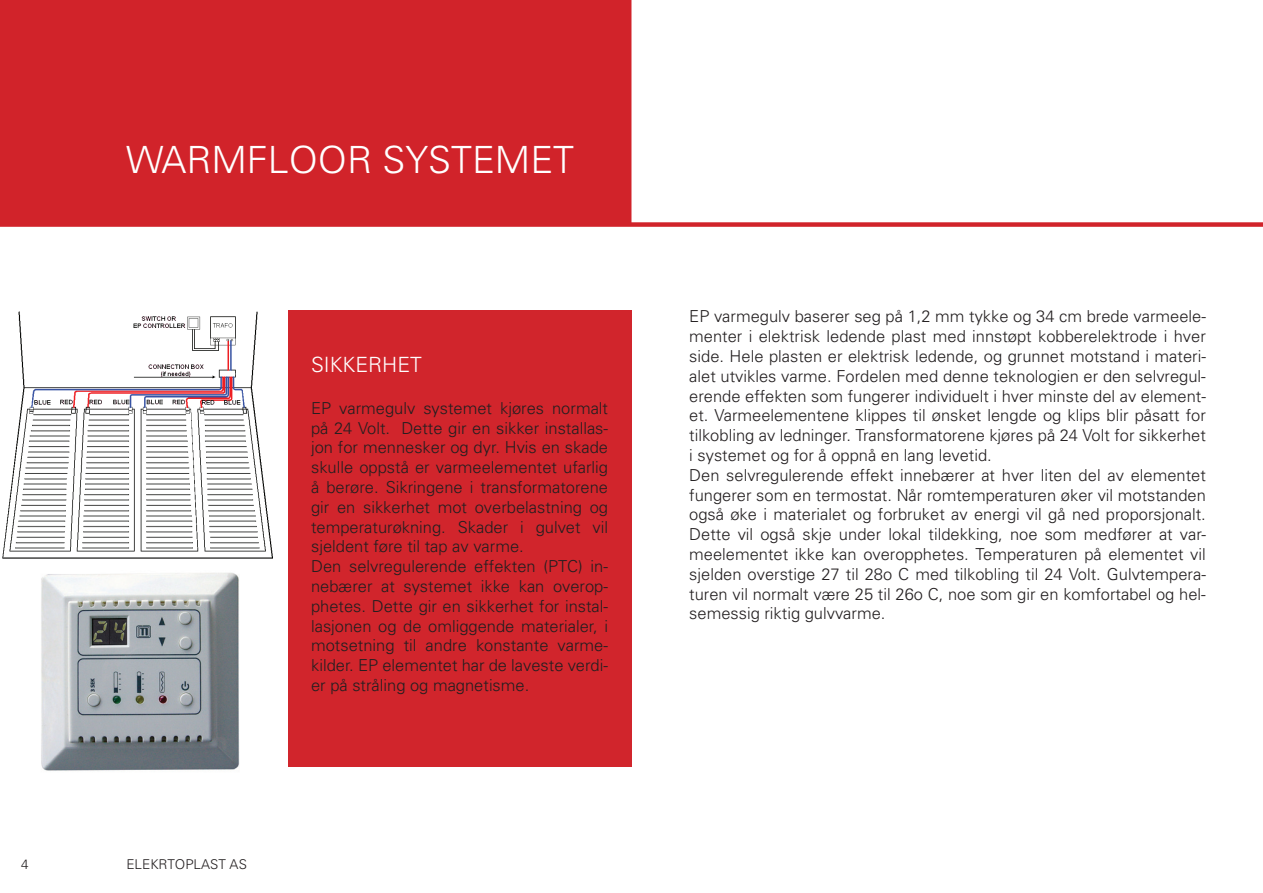
<style>
.page{position:relative;width:1263px;height:893px;background:#fff}
.page>*{position:absolute;margin:0;border:0;box-sizing:border-box;transform-origin:0 0}
.t1{font:300 37.5px "Univers";color:#fff}
.t2{font:300 21px "Univers";color:#fff}
.t3{font:300 16.5px/19.8px "Univers";color:#231f20}
.t4{font:300 13.5px "Univers";color:#231f20}
</style>
<div class="page">
<div style="left:0;top:222px;width:1263px;height:5px;background:#d1232a"></div>
<div style="left:0;top:0;width:631px;height:222px;background:#d1232a"></div>
<img style="left:2px;top:311px;width:271px;height:247px">
<div style="left:288px;top:310px;width:343px;height:457px;background:#d1232a"></div>
<img style="left:41px;top:572px;width:199px;height:199px">
<h1 class="t1" style="left:126px;top:137px;width:450px">WARMFLOOR SYSTEMET</h1>
<p class="t2" style="left:311px;top:352px;width:112px">SIKKERHET</p>
<p class="t3" style="left:311px;top:398px;width:299px">EP varmegulv systemet kjøres normalt på 24 Volt. Dette gir en sikker installas&shy;jon for mennesker og dyr. Hvis en skade skulle oppstå er varmeelementet ufarlig å berøre. Sikringene i transformatorene gir en sikkerhet mot overbelastning og temperaturøkning. Skader i gulvet vil sjeldent føre til tap av varme.<br>Den selvregulerende effekten (PTC) in&shy;nebærer at systemet ikke kan overop&shy;phetes. Dette gir en sikkerhet for instal&shy;lasjonen og de omliggende materialer, i motsetning til andre konstante varme&shy;kilder. EP elementet har de laveste verdi&shy;er på stråling og magnetisme.</p>
<p class="t4" style="left:21px;top:856px;width:9px">4</p>
<p class="t4" style="left:126px;top:856px;width:122px">ELEKRTOPLAST AS</p>
<p class="t3" style="left:689px;top:307px;width:518px">EP varmegulv baserer seg på 1,2 mm tykke og 34 cm brede varmeele&shy;menter i elektrisk ledende plast med innstøpt kobberelektrode i hver side. Hele plasten er elektrisk ledende, og grunnet motstand i materi&shy;alet utvikles varme. Fordelen med denne teknologien er den selvregul&shy;erende effekten som fungerer individuelt i hver minste del av element&shy;et. Varmeelementene klippes til ønsket lengde og klips blir påsatt for tilkobling av ledninger. Transformatorene kjøres på 24 Volt for sikkerhet i systemet og for å oppnå en lang levetid.<br>Den selvregulerende effekt innebærer at hver liten del av elementet fungerer som en termostat. Når romtemperaturen øker vil motstanden også øke i materialet og forbruket av energi vil gå ned proporsjonalt.<br>Dette vil også skje under lokal tildekking, noe som medfører at var&shy;meelementet ikke kan overopphetes. Temperaturen på elementet vil sjelden overstige 27 til 28o C med tilkobling til 24 Volt. Gulvtempera&shy;turen vil normalt være 25 til 26o C, noe som gir en komfortabel og hel&shy;semessig riktig gulvvarme.</p>
</div>
